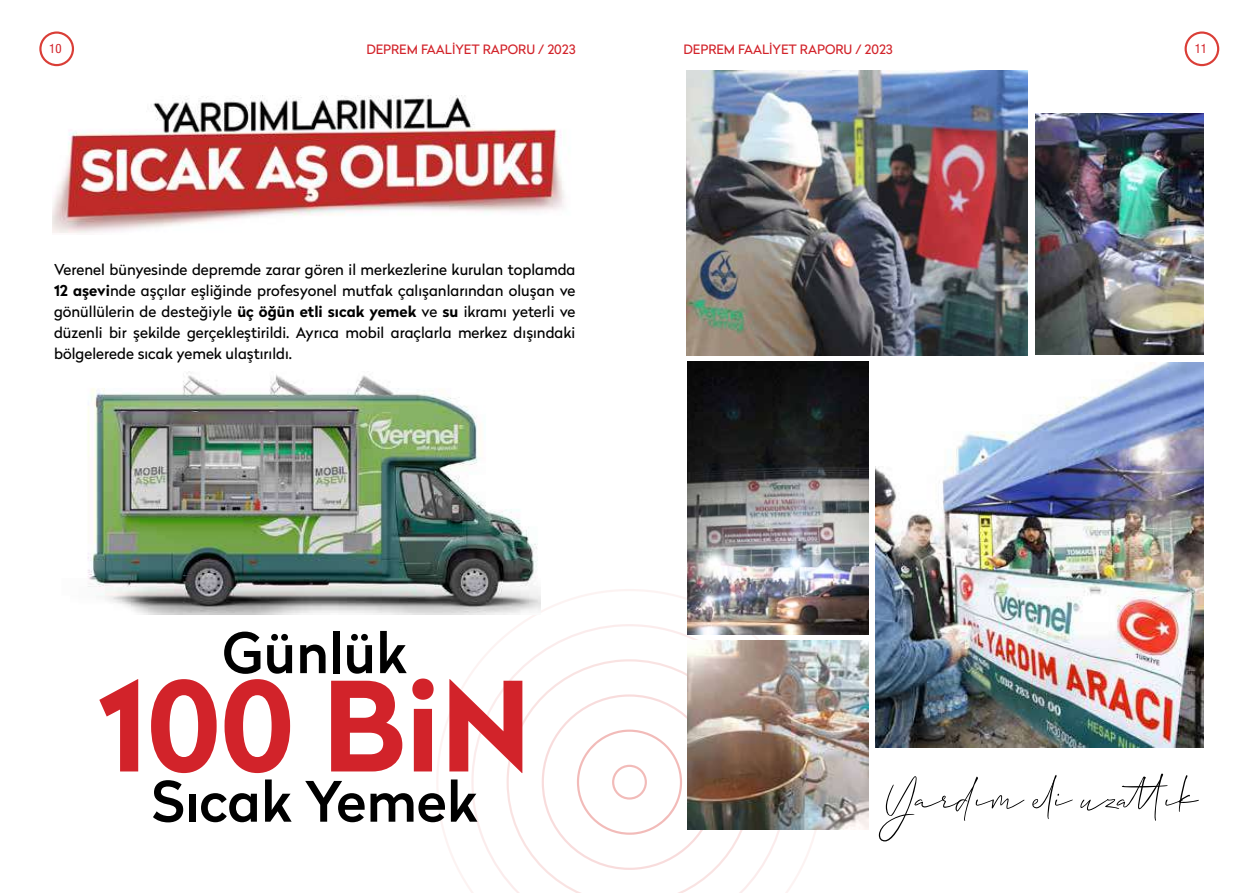
<style>
.page{position:relative;width:1259px;height:893px;background:#fff}
.page>*{position:absolute;margin:0;border:0;box-sizing:border-box;transform-origin:0 0}
.t1{font:700 123.45px "Radikal";color:#d2232a}
.t2{font:500 55.5px "Radikal";color:#000}
.t3{font:51.9px "Allison Script";color:#000}
.t4{font:15px/21px "Radikal";color:#000;text-align:justify}
.t5{font:12.9px "Radikal";color:#d2232a}
.t6{font:condensed 12.9px "Helvetica Neue LT Std";color:#d2232a}
.s1{font-weight:700}
</style>
<div class="page">
<svg style="left:437px;top:589px;width:385px;height:304px"></svg>
<svg style="left:471px;top:624px;width:316px;height:269px"></svg>
<svg style="left:506px;top:659px;width:246px;height:234px"></svg>
<svg style="left:542px;top:694px;width:175px;height:176px"></svg>
<svg style="left:39px;top:31px;width:35px;height:35px"></svg>
<svg style="left:1184px;top:31px;width:35px;height:35px"></svg>
<img style="left:52px;top:96px;width:512px;height:137px">
<img style="left:88px;top:371px;width:452px;height:244px">
<img style="left:687px;top:70px;width:340px;height:285px">
<img style="left:1035px;top:113px;width:168px;height:242px">
<img style="left:688px;top:362px;width:181px;height:272px">
<img style="left:875px;top:363px;width:328px;height:384px">
<img style="left:688px;top:641px;width:181px;height:188px">
<p class="t6" style="left:49px;top:41px;width:14px">10</p>
<p class="t5" style="left:366px;top:40px;width:211px">DEPREM FAALİYET RAPORU / 2023</p>
<p class="t5" style="left:683px;top:40px;width:211px">DEPREM FAALİYET RAPORU / 2023</p>
<p class="t6" style="left:1194px;top:41px;width:14px">11</p>
<p class="t4" style="left:54px;top:259px;width:523px">Verenel bünyesinde depremde zarar gören il merkezlerine kurulan toplamda <span class="s1">12 aşevi</span>nde aşçılar eşliğinde profesyonel mutfak çalışanlarından oluşan ve gönüllülerin de desteğiyle <span class="s1">üç öğün etli sıcak yemek</span> ve <span class="s1">su</span> ikramı yeterli ve düzenli bir şekilde gerçekleştirildi. Ayrıca mobil araçlarla merkez dışındaki bölgelerede sıcak yemek ulaştırıldı.</p>
<h2 class="t2" style="left:222px;top:613px;width:186px">Günlük</h2>
<h1 class="t1" style="left:98px;top:636px;width:435px">100 BiN</h1>
<h2 class="t2" style="left:152px;top:761px;width:327px">Sıcak Yemek</h2>
<h3 class="t3" style="left:883px;top:758px;width:316px">Yardım eli uzattık</h3>
</div>
